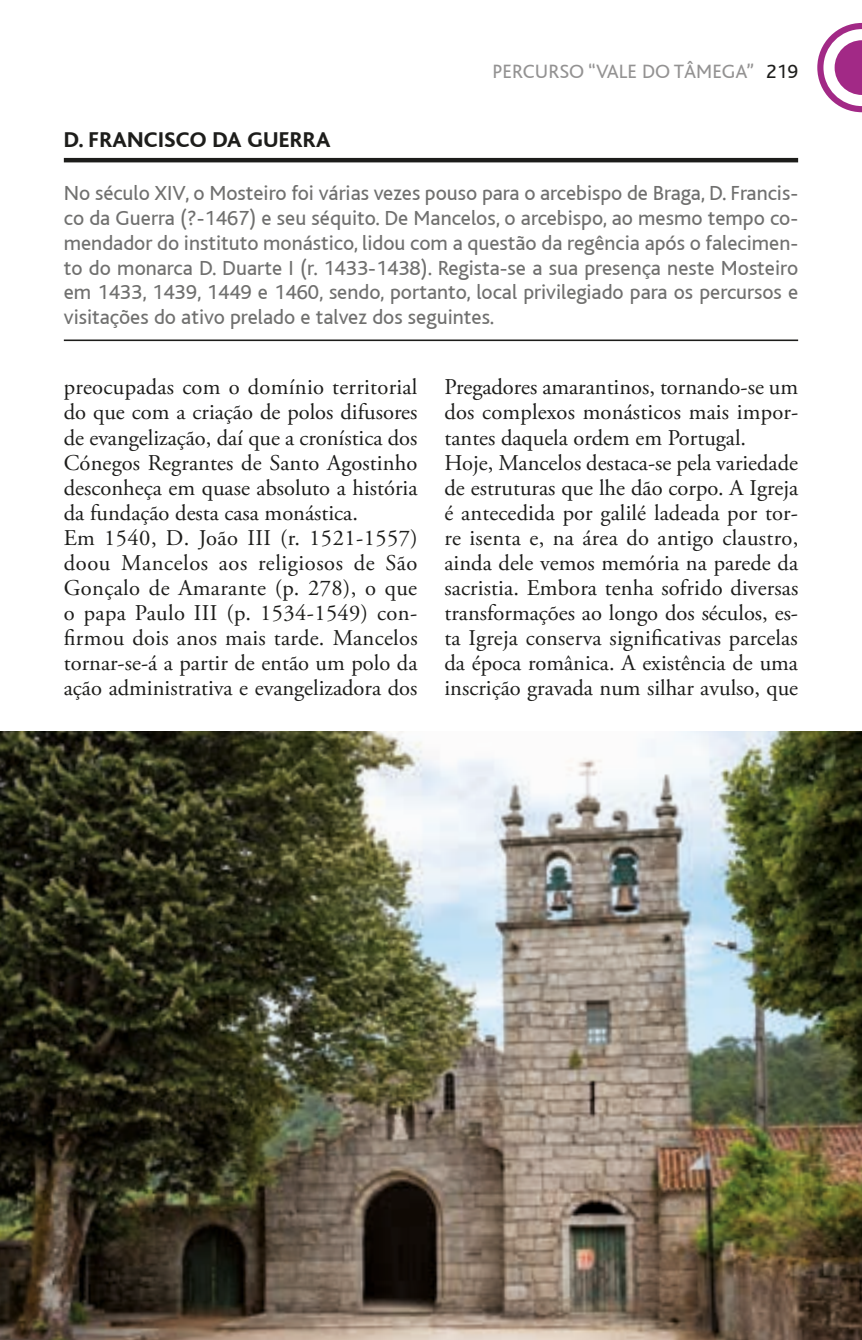
<style>
.page{position:relative;width:862px;height:1340px;background:#fff}
.page>*{position:absolute;margin:0;border:0;box-sizing:border-box;transform-origin:0 0}
.t1{font:22.5px/25px "Adobe Garamond Pro";color:#1d1d1b}
.t2{font:800 22.5px "Bliss";letter-spacing:.01em;color:#1d1d1b}
.t3{font:21.38px/24.8px "Bliss";color:#70706f;text-align:justify}
.t4{font:20.25px "Bliss";color:#939292}
.s1{color:#1d1d1b}
</style>
<div class="page">
<svg style="left:817px;top:23px;width:44px;height:89px"></svg>
<img style="left:0;top:731px;width:861px;height:608px">
<hr style="left:64px;top:339px;width:733px;height:2px;background:#1d1d1b">
<hr style="left:64px;top:158px;width:733px;height:4px;background:#1d1d1b">
<p class="t4" style="left:492px;top:61px;width:307px">PERCURSO “VALE DO TÂMEGA” <span class="s1">219</span></p>
<p class="t2" style="left:64px;top:128px;width:268px">D. FRANCISCO DA GUERRA</p>
<p class="t3" style="left:64px;top:181px;width:735px">No século XIV, o Mosteiro foi várias vezes pouso para o arcebispo de Braga, D. Francis&shy;co da Guerra (?-1467) e seu séquito. De Mancelos, o arcebispo, ao mesmo tempo co&shy;mendador do instituto monástico, lidou com a questão da regência após o falecimen&shy;to do monarca D. Duarte I (r. 1433-1438). Regista-se a sua presença neste Mosteiro em 1433, 1439, 1449 e 1460, sendo, portanto, local privilegiado para os percursos e visitações do ativo prelado e talvez dos seguintes.</p>
<p class="t1" style="left:64px;top:375px;width:355px">preocupadas com o domínio territorial do que com a criação de polos difusores de evangelização, daí que a cronística dos Cónegos Regrantes de Santo Agostinho desconheça em quase absoluto a história da fundação desta casa monástica.<br>Em 1540, D. João III (r. 1521-1557) doou Mancelos aos religiosos de São Gonçalo de Amarante (p. 278), o que o papa Paulo III (p. 1534-1549) con&shy;firmou dois anos mais tarde. Mancelos tornar-se-á a partir de então um polo da ação administrativa e evangelizadora dos</p>
<p class="t1" style="left:444px;top:375px;width:355px">Pregadores amarantinos, tornando-se um dos complexos monásticos mais impor&shy;tantes daquela ordem em Portugal.<br>Hoje, Mancelos destaca-se pela variedade de estruturas que lhe dão corpo. A Igreja é antecedida por galilé ladeada por tor&shy;re isenta e, na área do antigo claustro, ainda dele vemos memória na parede da sacristia. Embora tenha sofrido diversas transformações ao longo dos séculos, es&shy;ta Igreja conserva significativas parcelas da época românica. A existência de uma inscrição gravada num silhar avulso, que</p>
</div>
